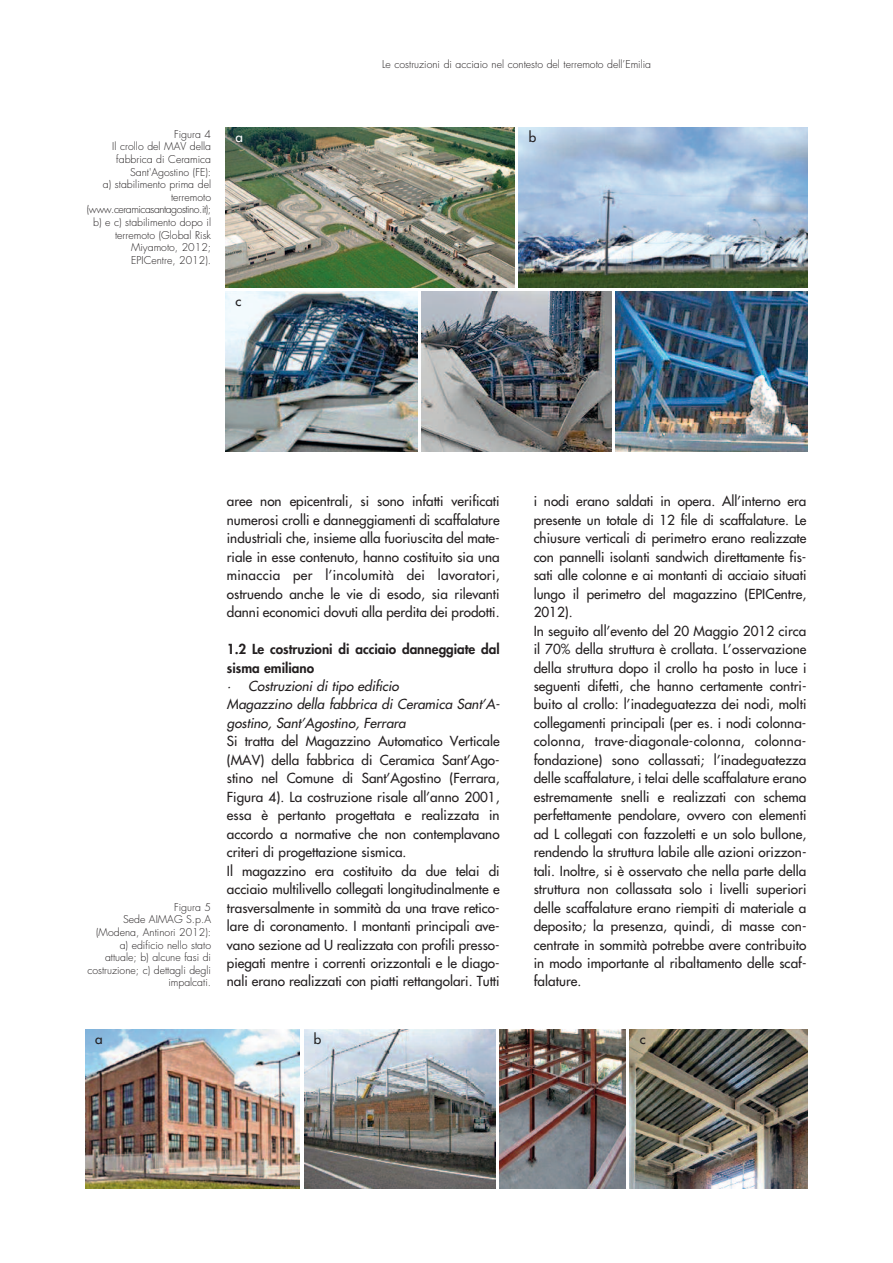
<style>
.page{position:relative;width:893px;height:1263px;background:#fff}
.page>*{position:absolute;margin:0;border:0;box-sizing:border-box;transform-origin:0 0}
.t1{font:500 13.5px/18.5px "Futura Std";letter-spacing:.005em;color:#231f20}
.t2{font:italic 500 13.5px/18.5px "Futura Std";color:#231f20}
.t3{font:800 13.5px/18.5px "Futura Std";color:#231f20}
.t4{font:500 13.5px "Futura Std";color:#fff}
.t5{font:300 10.5px/12.6px "Futura Std";color:#231f20;text-align:right}
</style>
<div class="page">
<img style="left:225px;top:292px;width:192px;height:159px">
<img style="left:421px;top:292px;width:191px;height:159px">
<img style="left:616px;top:292px;width:192px;height:159px">
<img style="left:225px;top:128px;width:289px;height:159px">
<img style="left:519px;top:128px;width:289px;height:159px">
<img style="left:304px;top:1029px;width:191px;height:160px">
<img style="left:85px;top:1029px;width:215px;height:160px">
<img style="left:500px;top:1029px;width:125px;height:160px">
<img style="left:630px;top:1029px;width:178px;height:160px">
<p class="t5" style="left:382px;top:58px;width:271px">Le costruzioni di acciaio nel contesto del terremoto dell’Emilia</p>
<p class="t5" style="left:87px;top:128px;width:126px">Figura 4<br>Il crollo del MAV della fabbrica di Ceramica<br>Sant'Agostino (FE):<br>a) stabilimento prima del terremoto (www.ceramicasantagostino.it); b) e c) stabilimento dopo il terremoto (Global Risk<br>Miyamoto, 2012;<br>EPICentre, 2012).</p>
<p class="t4" style="left:235px;top:131px;width:9px">a</p>
<p class="t1" style="left:529px;top:129px;width:9px">b</p>
<p class="t1" style="left:235px;top:293px;width:7px">c</p>
<p class="t5" style="left:87px;top:902px;width:125px">Figura 5<br>Sede AIMAG S.p.A (Modena, Antinori 2012): a) edificio nello stato attuale; b) alcune fasi di costruzione; c) dettagli degli impalcati.</p>
<p class="t1" style="left:227px;top:493px;width:274px;text-align:justify">aree non epicentrali, si sono infatti verificati numerosi crolli e danneggiamenti di scaffalature industriali che, insieme alla fuoriuscita del mate&shy;riale in esse contenuto, hanno costituito sia una minaccia per l’incolumità dei lavoratori, ostruendo anche le vie di esodo, sia rilevanti danni economici dovuti alla perdita dei prodotti.</p>
<p class="t3" style="left:227px;top:641px;width:274px">1.2 Le costruzioni di acciaio danneggiate dal sisma emiliano</p>
<p class="t2" style="left:227px;top:678px;width:274px">· Costruzioni di tipo edificio<br>Magazzino della fabbrica di Ceramica Sant’A&shy;gostino, Sant’Agostino, Ferrara</p>
<p class="t1" style="left:227px;top:733px;width:274px">Si tratta del Magazzino Automatico Verticale (MAV) della fabbrica di Ceramica Sant’Ago&shy;stino nel Comune di Sant’Agostino (Ferrara, Figura 4). La costruzione risale all’anno 2001, essa è pertanto progettata e realizzata in accordo a normative che non contemplavano criteri di progettazione sismica.<br>Il magazzino era costituito da due telai di acciaio multilivello collegati longitudinalmente e trasversalmente in sommità da una trave retico&shy;lare di coronamento. I montanti principali ave&shy;vano sezione ad U realizzata con profili presso&shy;piegati mentre i correnti orizzontali e le diago&shy;nali erano realizzati con piatti rettangolari. Tutti</p>
<p class="t1" style="left:534px;top:493px;width:274px">i nodi erano saldati in opera. All’interno era presente un totale di 12 file di scaffalature. Le chiusure verticali di perimetro erano realizzate con pannelli isolanti sandwich direttamente fis&shy;sati alle colonne e ai montanti di acciaio situati lungo il perimetro del magazzino (EPICentre, 2012).<br>In seguito all’evento del 20 Maggio 2012 circa il 70% della struttura è crollata. L’osservazione della struttura dopo il crollo ha posto in luce i seguenti difetti, che hanno certamente contri&shy;buito al crollo: l’inadeguatezza dei nodi, molti collegamenti principali (per es. i nodi colonna&shy;colonna, trave-diagonale-colonna, colonna&shy;fondazione) sono collassati; l’inadeguatezza delle scaffalature, i telai delle scaffalature erano estremamente snelli e realizzati con schema perfettamente pendolare, ovvero con elementi ad L collegati con fazzoletti e un solo bullone, rendendo la struttura labile alle azioni orizzon&shy;tali. Inoltre, si è osservato che nella parte della struttura non collassata solo i livelli superiori delle scaffalature erano riempiti di materiale a deposito; la presenza, quindi, di masse con&shy;centrate in sommità potrebbe avere contribuito in modo importante al ribaltamento delle scaf&shy;falature.</p>
<p class="t1" style="left:95px;top:1030px;width:9px">a</p>
<p class="t1" style="left:314px;top:1030px;width:9px">b</p>
<p class="t1" style="left:640px;top:1030px;width:7px">c</p>
</div>
